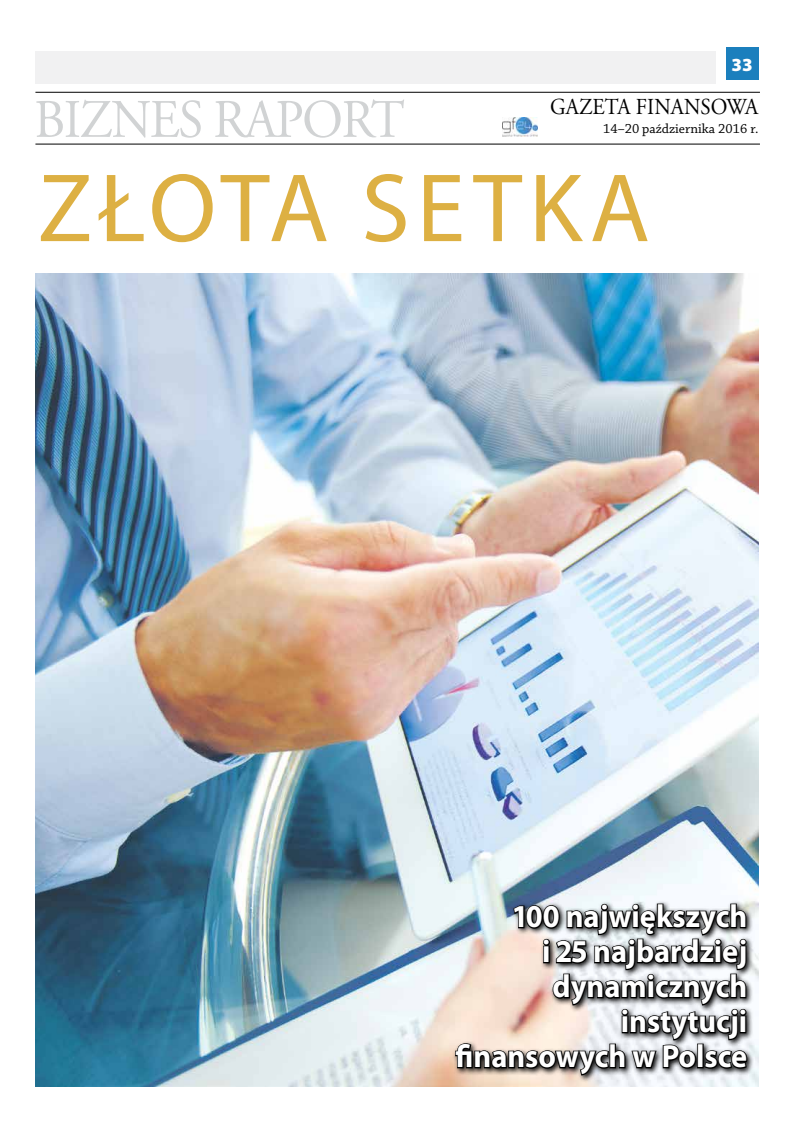
<style>
.page{position:relative;width:794px;height:1134px;background:#fff}
.page>*{position:absolute;margin:0;border:0;box-sizing:border-box;transform-origin:0 0}
.t1{font:98px "Myriad Pro";letter-spacing:.07em;color:#ddb043}
.t2{font:54.1px "Adobe Garamond Pro";letter-spacing:-.03em;color:#d1d3d4;scale:.95 1}
.t3{font:700 32px/35px "Myriad Pro";color:#fff;text-align:right;scale:.95 1}
.t4{font:22.8px "Adobe Garamond Pro";letter-spacing:.005em;color:#000;scale:.92 1}
.t5{font:900 18.5px "Myriad Pro";color:#fff}
.t6{font:13.9px "Chaparral Pro";color:#000}
</style>
<div class="page">
<hr style="left:35px;top:144px;width:725px;height:1px;background:#000">
<hr style="left:35px;top:92px;width:725px;height:1px;background:#000">
<img style="left:502px;top:118px;width:35px;height:18px">
<div style="left:726px;top:48px;width:32px;height:32px;background:#1b7fbd"></div>
<div style="left:35px;top:51px;width:681px;height:33px;background:#f1f1f2"></div>
<img style="left:35px;top:273px;width:723px;height:813px">
<svg style="left:452px;top:900px;width:302px;height:182px"></svg>
<svg style="left:454px;top:902px;width:294px;height:174px"></svg>
<h2 class="t2" style="left:34px;top:87px;width:391px">BIZNES RAPORT</h2>
<p class="t5" style="left:731px;top:53px;width:23px">3333</p>
<p class="t4" style="left:550px;top:93px;width:228px">GAZETA FINANSOWA</p>
<p class="t6" style="left:603px;top:120px;width:157px">14–20 października 2016 r.</p>
<h1 class="t1" style="left:38px;top:148px;width:613px">ZŁOTA SETKA</h1>
<p class="t3" style="left:455px;top:898px;width:308px">100 największych<br>i 25 najbardziej dynamicznych instytucji finansowych w Polsce</p>
</div>
